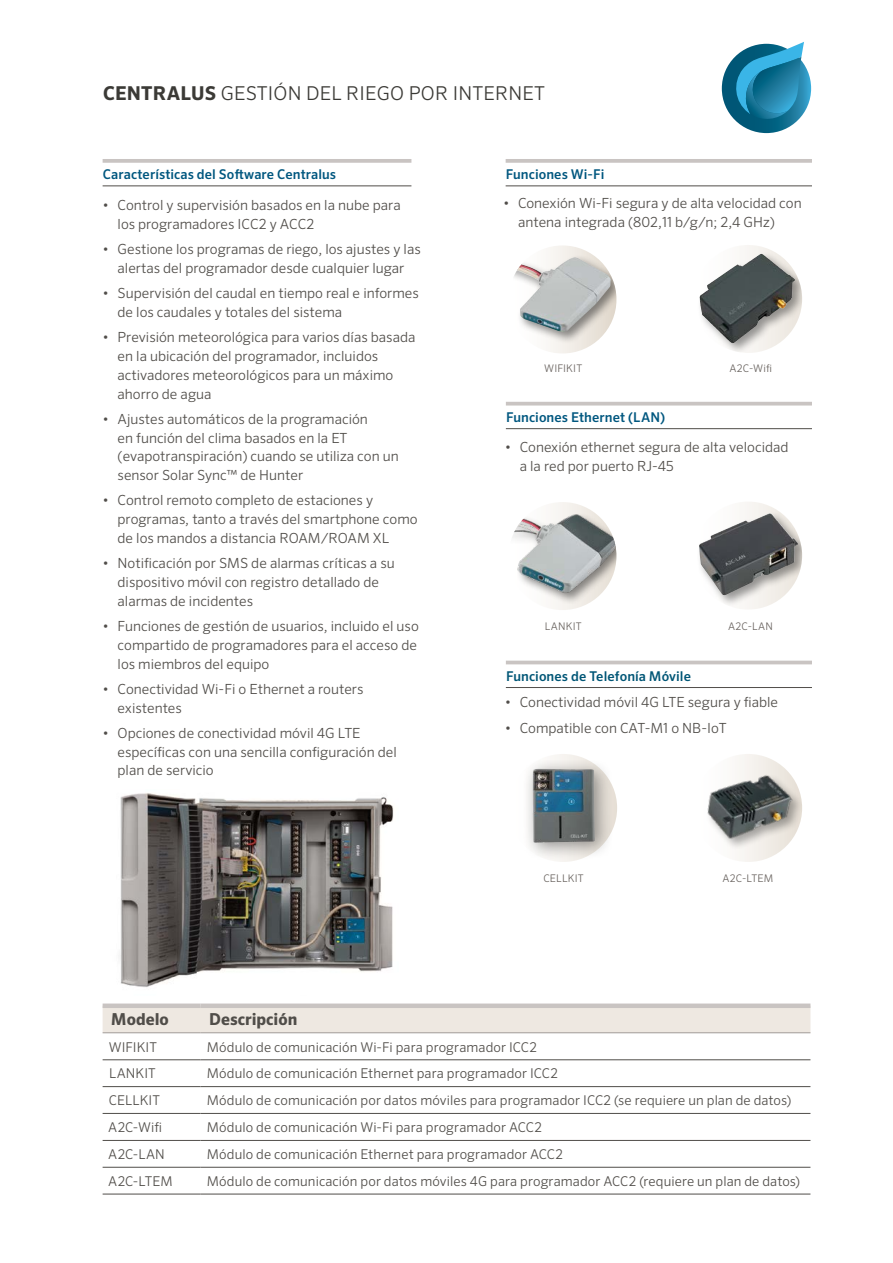
<style>
.page{position:relative;width:893px;height:1263px;background:#fff}
.page>*{position:absolute;margin:0;border:0;box-sizing:border-box;transform-origin:0 0}
.t1{font:300 19.05px "Sero Pro";letter-spacing:.01em;color:#3b3a36}
.t2{font:700 16.5px "Sero Pro";color:#504d49}
.t3{font:300 13.95px/18.8px "Sero Pro";color:#504d49}
.t4{font:300 13.5px "Sero Pro";letter-spacing:.01em;color:#504d49}
.t5{font:500 13.5px "Sero Pro";letter-spacing:.005em;color:#00577f}
.t6{font:500 13.5px "Sero Pro";letter-spacing:.005em;color:#005676}
.t7{font:300 10.5px "Sero Pro";letter-spacing:.02em;color:#68625e}
.s1{font-weight:700}
</style>
<div class="page">
<img style="left:120px;top:793px;width:274px;height:194px">
<svg style="left:103px;top:159px;width:308px;height:4px"></svg>
<hr style="left:103px;top:186px;width:308px;height:1px;background:#504d49">
<svg style="left:506px;top:159px;width:306px;height:4px"></svg>
<hr style="left:506px;top:186px;width:306px;height:1px;background:#504d49">
<hr style="left:506px;top:661px;width:306px;height:3px;background:#c9c4c2">
<hr style="left:506px;top:687px;width:306px;height:1px;background:#504d49">
<hr style="left:506px;top:402px;width:306px;height:3px;background:#c9c4c2">
<hr style="left:506px;top:428px;width:306px;height:1px;background:#504d49">
<svg style="left:722px;top:44px;width:89px;height:89px"></svg>
<svg style="left:732px;top:42px;width:72px;height:80px;background:#2d89ac"></svg>
<svg style="left:508px;top:245px;width:108px;height:108px"></svg>
<div style="left:508px;top:254px;width:108px;height:91px;background:#000;opacity:.45"></div>
<svg style="left:562px;top:257px;width:12px;height:6px"></svg>
<img style="left:508px;top:502px;width:108px;height:108px;border-radius:54px">
<div style="left:694px;top:245px;width:108px;height:108px;background:#f9f7f5;border-radius:50%"></div>
<div style="left:697px;top:251px;width:105px;height:102px;background:#000;opacity:.4"></div>
<img style="left:747px;top:254px;width:14px;height:9px">
<div style="left:694px;top:502px;width:108px;height:108px;background:#f8f5f3;border-radius:50%"></div>
<div style="left:694px;top:510px;width:108px;height:100px;background:#000;opacity:.4"></div>
<img style="left:751px;top:513px;width:17px;height:8px">
<svg style="left:509px;top:754px;width:108px;height:108px"></svg>
<div style="left:521px;top:760px;width:93px;height:99px;background:#000;opacity:.4"></div>
<img style="left:532px;top:760px;width:39px;height:68px">
<div style="left:103px;top:1008px;width:707px;height:24px;background:#eee8e1"></div>
<hr style="left:103px;top:1059px;width:98px;height:1px;background:#504d49">
<hr style="left:201px;top:1059px;width:609px;height:1px;background:#504d49">
<hr style="left:103px;top:1086px;width:98px;height:1px;background:#504d49">
<hr style="left:201px;top:1086px;width:609px;height:1px;background:#504d49">
<hr style="left:103px;top:1113px;width:98px;height:1px;background:#504d49">
<hr style="left:201px;top:1113px;width:609px;height:1px;background:#504d49">
<hr style="left:103px;top:1140px;width:98px;height:1px;background:#504d49">
<hr style="left:201px;top:1140px;width:609px;height:1px;background:#504d49">
<hr style="left:103px;top:1167px;width:98px;height:1px;background:#504d49">
<hr style="left:201px;top:1167px;width:609px;height:1px;background:#504d49">
<hr style="left:103px;top:1194px;width:98px;height:1px;background:#504d49">
<hr style="left:201px;top:1194px;width:609px;height:1px;background:#504d49">
<div style="left:103px;top:1003px;width:98px;height:5px;background:#c9c4c2"></div>
<div style="left:201px;top:1003px;width:609px;height:5px;background:#c9c4c2"></div>
<hr style="left:103px;top:1032px;width:98px;height:1px;background:#a19b97">
<hr style="left:201px;top:1032px;width:609px;height:1px;background:#a19b97">
<img style="left:694px;top:754px;width:108px;height:108px;border-radius:54px">
<h1 class="t1" style="left:103px;top:82px;width:443px"><span class="s1">CENTRALUS</span> GESTIÓN DEL RIEGO POR INTERNET</h1>
<p class="t5" style="left:103px;top:166px;width:235px">Características del Software Centralus</p>
<p class="t3" style="left:118px;top:196px;width:285px;text-indent:-15px">• Control y supervisión basados en la nube para los programadores ICC2 y ACC2</p>
<p class="t3" style="left:103px;top:240px;width:320px;text-align:center">• Gestione los programas de riego, los ajustes y las alertas del programador desde cualquier lugar</p>
<p class="t3" style="left:118px;top:284px;width:303px;text-indent:-15px">• Supervisión del caudal en tiempo real e informes de los caudales y totales del sistema</p>
<p class="t3" style="left:118px;top:328px;width:299px;text-indent:-15px">• Previsión meteorológica para varios días basada en la ubicación del programador, incluidos activadores meteorológicos para un máximo ahorro de agua</p>
<p class="t3" style="left:118px;top:409px;width:283px;text-indent:-15px">• Ajustes automáticos de la programación<br>en función del clima basados en la ET (evapotranspiración) cuando se utiliza con un sensor Solar Sync™ de Hunter</p>
<p class="t3" style="left:118px;top:491px;width:302px;text-indent:-15px">• Control remoto completo de estaciones y programas, tanto a través del smartphone como de los mandos a distancia ROAM/ROAM XL</p>
<p class="t3" style="left:118px;top:554px;width:279px;text-indent:-15px">• Notificación por SMS de alarmas críticas a su dispositivo móvil con registro detallado de alarmas de incidentes</p>
<p class="t3" style="left:118px;top:616px;width:303px;text-indent:-15px">• Funciones de gestión de usuarios, incluido el uso compartido de programadores para el acceso de los miembros del equipo</p>
<p class="t3" style="left:118px;top:679px;width:247px;text-indent:-15px">• Conectividad Wi-Fi o Ethernet a routers existentes</p>
<p class="t3" style="left:118px;top:723px;width:281px;text-indent:-15px">• Opciones de conectividad móvil 4G LTE específicas con una sencilla configuración del plan de servicio</p>
<p class="t5" style="left:506px;top:166px;width:100px">Funciones Wi-Fi</p>
<p class="t3" style="left:518px;top:194px;width:285px;text-indent:-15px">• Conexión Wi-Fi segura y de alta velocidad con antena integrada (802,11 b/g/n; 2,4 GHz)</p>
<p class="t7" style="left:544px;top:362px;width:40px">WIFIKIT</p>
<p class="t7" style="left:729px;top:362px;width:44px">A2C-Wifi</p>
<p class="t5" style="left:506px;top:409px;width:161px">Funciones Ethernet (LAN)</p>
<p class="t3" style="left:520px;top:437px;width:270px;text-indent:-15px">• Conexión ethernet segura de alta velocidad a la red por puerto RJ-45</p>
<p class="t7" style="left:545px;top:620px;width:38px">LANKIT</p>
<p class="t7" style="left:728px;top:620px;width:46px">A2C-LAN</p>
<p class="t6" style="left:506px;top:668px;width:186px">Funciones de Telefonía Móvile</p>
<p class="t3" style="left:505px;top:693px;width:275px">• Conectividad móvil 4G LTE segura y fiable</p>
<p class="t3" style="left:505px;top:718px;width:223px">• Compatible con CAT-M1 o NB-IoT</p>
<p class="t7" style="left:543px;top:872px;width:42px">CELLKIT</p>
<p class="t7" style="left:722px;top:872px;width:52px">A2C-LTEM</p>
<p class="t2" style="left:111px;top:1009px;width:59px">Modelo</p>
<p class="t2" style="left:209px;top:1009px;width:90px">Descripción</p>
<p class="t4" style="left:109px;top:1039px;width:50px">WIFIKIT</p>
<p class="t4" style="left:207px;top:1039px;width:332px">Módulo de comunicación Wi-Fi para programador ICC2</p>
<p class="t4" style="left:109px;top:1066px;width:48px">LANKIT</p>
<p class="t4" style="left:207px;top:1066px;width:353px">Módulo de comunicación Ethernet para programador ICC2</p>
<p class="t4" style="left:109px;top:1092px;width:52px">CELLKIT</p>
<p class="t4" style="left:207px;top:1092px;width:586px">Módulo de comunicación por datos móviles para programador ICC2 (se requiere un plan de datos)</p>
<p class="t4" style="left:108px;top:1119px;width:55px">A2C-Wifi</p>
<p class="t4" style="left:207px;top:1119px;width:337px">Módulo de comunicación Wi-Fi para programador ACC2</p>
<p class="t4" style="left:108px;top:1146px;width:58px">A2C-LAN</p>
<p class="t4" style="left:207px;top:1146px;width:358px">Módulo de comunicación Ethernet para programador ACC2</p>
<p class="t4" style="left:108px;top:1173px;width:66px">A2C-LTEM</p>
<p class="t4" style="left:207px;top:1173px;width:595px">Módulo de comunicación por datos móviles 4G para programador ACC2 (requiere un plan de datos)</p>
</div>
